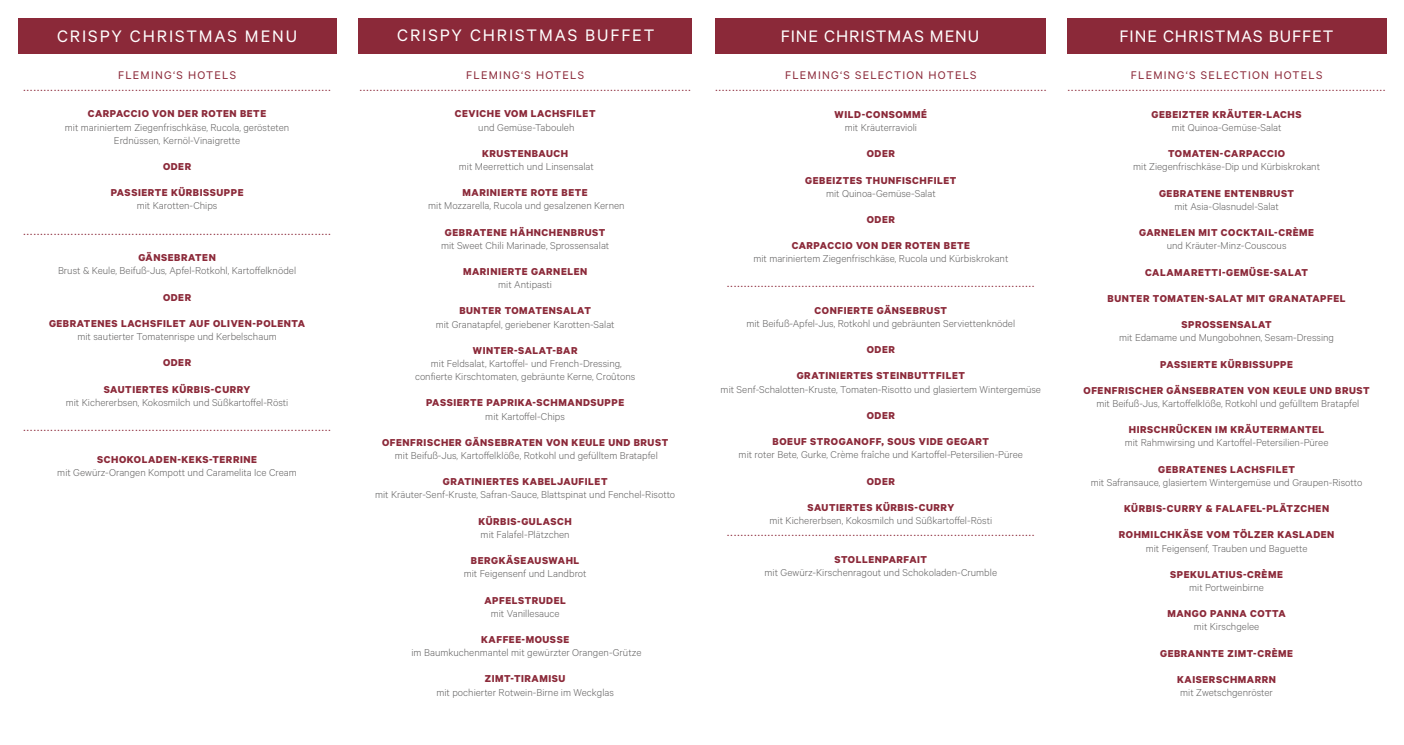
<style>
.page{position:relative;width:1404px;height:745px;background:#fff}
.page>*{position:absolute;margin:0;border:0;box-sizing:border-box;transform-origin:0 0}
.t1{font:18.75px "Calibre";letter-spacing:.09em;color:#fff}
.t2{font:18.75px "Calibre";letter-spacing:.05em;color:#fff}
.t3{font:12.5px/12.5px "Calibre";letter-spacing:.1em;color:#8b2939;text-align:center}
.t4{font:300 11.25px/13.1px "Calibre";color:#646363;text-align:center}
.t5{font:700 11.25px "Calibre";letter-spacing:.05em;color:#8b2939}
</style>
<div class="page">
<div style="left:18px;top:18px;width:318px;height:36px;background:#8b2939"></div>
<div style="left:358px;top:18px;width:333px;height:36px;background:#8b2939"></div>
<div style="left:714px;top:18px;width:331px;height:36px;background:#8b2939"></div>
<div style="left:1066px;top:18px;width:319px;height:36px;background:#8b2939"></div>
<h1 class="t1" style="left:57px;top:25px;width:241px">CRISPY CHRISTMAS MENU</h1>
<p class="t3" style="left:24px;top:68px;width:309px">FLEMING‘S HOTELS ...........................................................................................</p>
<p class="t5" style="left:88px;top:107px;width:180px">CARPACCIO VON DER ROTEN BETE</p>
<p class="t4" style="left:65px;top:120px;width:226px">mit mariniertem Ziegenfrischkäse, Rucola, gerösteten<br>Erdnüssen, Kernöl-Vinaigrette</p>
<p class="t5" style="left:163px;top:159px;width:30px">ODER</p>
<p class="t5" style="left:111px;top:186px;width:134px">PASSIERTE KÜRBISSUPPE</p>
<p class="t4" style="left:137px;top:199px;width:82px">mit Karotten-Chips</p>
<p class="t3" style="left:24px;top:224px;width:309px">...........................................................................................</p>
<p class="t5" style="left:138px;top:251px;width:79px">GÄNSEBRATEN</p>
<p class="t4" style="left:58px;top:264px;width:240px">Brust &amp; Keule, Beifuß-Jus, Apfel-Rotkohl, Kartoffelknödel</p>
<p class="t5" style="left:163px;top:290px;width:30px">ODER</p>
<p class="t5" style="left:49px;top:316px;width:258px">GEBRATENES LACHSFILET AUF OLIVEN-POLENTA</p>
<p class="t4" style="left:77px;top:329px;width:201px">mit sautierter Tomatenrispe und Kerbelschaum</p>
<p class="t5" style="left:163px;top:356px;width:30px">ODER</p>
<p class="t5" style="left:104px;top:382px;width:148px">SAUTIERTES KÜRBIS-CURRY</p>
<p class="t4" style="left:66px;top:395px;width:224px">mit Kichererbsen, Kokosmilch und Süßkartoffel-Rösti</p>
<p class="t3" style="left:24px;top:420px;width:309px">...........................................................................................</p>
<p class="t5" style="left:97px;top:452px;width:161px">SCHOKOLADEN-KEKS-TERRINE</p>
<p class="t4" style="left:57px;top:465px;width:241px">mit Gewürz-Orangen Kompott und Caramelita Ice Cream</p>
<h1 class="t1" style="left:397px;top:24px;width:259px">CRISPY CHRISTMAS BUFFET</h1>
<h1 class="t2" style="left:780px;top:25px;width:200px">FINE CHRISTMAS MENU</h1>
<p class="t3" style="left:359px;top:68px;width:332px">FLEMING‘S HOTELS ..................................................................................................</p>
<p class="t5" style="left:454px;top:107px;width:142px">CEVICHE VOM LACHSFILET</p>
<p class="t4" style="left:478px;top:120px;width:98px">und Gemüse-Tabouleh</p>
<p class="t5" style="left:482px;top:146px;width:87px">KRUSTENBAUCH</p>
<p class="t4" style="left:459px;top:159px;width:136px">mit Meerrettich und Linsensalat</p>
<p class="t5" style="left:462px;top:186px;width:127px">MARINIERTE ROTE BETE</p>
<p class="t4" style="left:428px;top:199px;width:198px">mit Mozzarella, Rucola und gesalzenen Kernen</p>
<p class="t5" style="left:445px;top:225px;width:162px">GEBRATENE HÄHNCHENBRUST</p>
<p class="t4" style="left:441px;top:238px;width:170px">mit Sweet Chili Marinade, Sprossensalat</p>
<p class="t5" style="left:463px;top:264px;width:126px">MARINIERTE GARNELEN</p>
<p class="t4" style="left:498px;top:277px;width:55px">mit Antipasti</p>
<p class="t5" style="left:459px;top:304px;width:133px">BUNTER TOMATENSALAT</p>
<p class="t4" style="left:435px;top:317px;width:180px">mit Granatapfel, geriebener Karotten-Salat</p>
<p class="t5" style="left:473px;top:343px;width:106px">WINTER-SALAT-BAR</p>
<p class="t4" style="left:415px;top:356px;width:222px">mit Feldsalat, Kartoffel- und French-Dressing, confierte Kirschtomaten, gebräunte Kerne, Croûtons</p>
<p class="t5" style="left:426px;top:396px;width:200px">PASSIERTE PAPRIKA-SCHMANDSUPPE</p>
<p class="t4" style="left:485px;top:409px;width:81px">mit Kartoffel-Chips</p>
<p class="t5" style="left:382px;top:435px;width:287px">OFENFRISCHER GÄNSEBRATEN VON KEULE UND BRUST</p>
<p class="t4" style="left:395px;top:448px;width:264px">mit Beifuß-Jus, Kartoffelklöße, Rotkohl und gefülltem Bratapfel</p>
<p class="t5" style="left:443px;top:474px;width:166px">GRATINIERTES KABELJAUFILET</p>
<p class="t4" style="left:375px;top:487px;width:302px">mit Kräuter-Senf-Kruste, Safran-Sauce, Blattspinat und Fenchel-Risotto</p>
<p class="t5" style="left:478px;top:514px;width:95px">KÜRBIS-GULASCH</p>
<p class="t4" style="left:480px;top:527px;width:90px">mit Falafel-Plätzchen</p>
<p class="t5" style="left:471px;top:553px;width:110px">BERGKÄSEAUSWAHL</p>
<p class="t4" style="left:463px;top:566px;width:124px">mit Feigensenf und Landbrot</p>
<p class="t5" style="left:484px;top:592px;width:83px">APFELSTRUDEL</p>
<p class="t4" style="left:490px;top:605px;width:70px">mit Vanillesauce</p>
<p class="t5" style="left:481px;top:632px;width:89px">KAFFEE-MOUSSE</p>
<p class="t4" style="left:411px;top:645px;width:231px">im Baumkuchenmantel mit gewürzter Orangen-Grütze</p>
<p class="t5" style="left:485px;top:671px;width:82px">ZIMT-TIRAMISU</p>
<p class="t4" style="left:436px;top:684px;width:179px">mit pochierter Rotwein-Birne im Weckglas</p>
<p class="t3" style="left:715px;top:68px;width:332px">FLEMING‘S SELECTION HOTELS ..................................................................................................</p>
<p class="t5" style="left:834px;top:107px;width:94px">WILD-CONSOMMÉ</p>
<p class="t4" style="left:844px;top:120px;width:74px">mit Kräuterravioli</p>
<p class="t5" style="left:866px;top:147px;width:30px">ODER</p>
<p class="t5" style="left:805px;top:173px;width:153px">GEBEIZTES THUNFISCHFILET</p>
<p class="t4" style="left:826px;top:186px;width:111px">mit Quinoa-Gemüse-Salat</p>
<p class="t5" style="left:866px;top:212px;width:30px">ODER</p>
<p class="t5" style="left:791px;top:239px;width:180px">CARPACCIO VON DER ROTEN BETE</p>
<p class="t4" style="left:753px;top:252px;width:256px">mit mariniertem Ziegenfrischkäse, Rucola und Kürbiskrokant</p>
<p class="t3" style="left:727px;top:277px;width:309px">...........................................................................................</p>
<p class="t5" style="left:814px;top:303px;width:134px">CONFIERTE GÄNSEBRUST</p>
<p class="t4" style="left:746px;top:316px;width:270px">mit Beifuß-Apfel-Jus, Rotkohl und gebräunten Serviettenknödel</p>
<p class="t5" style="left:866px;top:342px;width:30px">ODER</p>
<p class="t5" style="left:796px;top:369px;width:170px">GRATINIERTES STEINBUTTFILET</p>
<p class="t4" style="left:720px;top:382px;width:322px">mit Senf-Schalotten-Kruste, Tomaten-Risotto und glasiertem Wintergemüse</p>
<p class="t5" style="left:866px;top:408px;width:30px">ODER</p>
<p class="t5" style="left:772px;top:434px;width:218px">BOEUF STROGANOFF, SOUS VIDE GEGART</p>
<p class="t4" style="left:738px;top:447px;width:286px">mit roter Bete, Gurke, Crème fraîche und Kartoffel-Petersilien-Püree</p>
<p class="t5" style="left:866px;top:474px;width:30px">ODER</p>
<p class="t5" style="left:807px;top:500px;width:148px">SAUTIERTES KÜRBIS-CURRY</p>
<p class="t4" style="left:769px;top:513px;width:224px">mit Kichererbsen, Kokosmilch und Süßkartoffel-Rösti</p>
<p class="t3" style="left:727px;top:525px;width:309px">...........................................................................................</p>
<p class="t5" style="left:834px;top:552px;width:94px">STOLLENPARFAIT</p>
<p class="t4" style="left:764px;top:565px;width:234px">mit Gewürz-Kirschenragout und Schokoladen-Crumble</p>
<h1 class="t2" style="left:1119px;top:25px;width:215px">FINE CHRISTMAS BUFFET</h1>
<p class="t3" style="left:1067px;top:68px;width:319px">FLEMING‘S SELECTION HOTELS ..............................................................................................</p>
<p class="t5" style="left:1151px;top:107px;width:151px">GEBEIZTER KRÄUTER-LACHS</p>
<p class="t4" style="left:1171px;top:120px;width:111px">mit Quinoa-Gemüse-Salat</p>
<p class="t5" style="left:1167px;top:147px;width:119px">TOMATEN-CARPACCIO</p>
<p class="t4" style="left:1132px;top:160px;width:188px">mit Ziegenfrischkäse-Dip und Kürbiskrokant</p>
<p class="t5" style="left:1158px;top:186px;width:136px">GEBRATENE ENTENBRUST</p>
<p class="t4" style="left:1174px;top:199px;width:106px">mit Asia-Glasnudel-Salat</p>
<p class="t5" style="left:1138px;top:225px;width:176px">GARNELEN MIT COCKTAIL-CRÈME</p>
<p class="t4" style="left:1166px;top:238px;width:121px">und Kräuter-Minz-Couscous</p>
<p class="t5" style="left:1144px;top:265px;width:164px">CALAMARETTI-GEMÜSE-SALAT</p>
<p class="t5" style="left:1107px;top:291px;width:239px">BUNTER TOMATEN-SALAT MIT GRANATAPFEL</p>
<p class="t5" style="left:1181px;top:317px;width:92px">SPROSSENSALAT</p>
<p class="t4" style="left:1118px;top:330px;width:216px">mit Edamame und Mungobohnen, Sesam-Dressing</p>
<p class="t5" style="left:1159px;top:357px;width:134px">PASSIERTE KÜRBISSUPPE</p>
<p class="t5" style="left:1083px;top:383px;width:287px">OFENFRISCHER GÄNSEBRATEN VON KEULE UND BRUST</p>
<p class="t4" style="left:1096px;top:396px;width:264px">mit Beifuß-Jus, Kartoffelklöße, Rotkohl und gefülltem Bratapfel</p>
<p class="t5" style="left:1128px;top:422px;width:197px">HIRSCHRÜCKEN IM KRÄUTERMANTEL</p>
<p class="t4" style="left:1124px;top:435px;width:205px">mit Rahmwirsing und Kartoffel-Petersilien-Püree</p>
<p class="t5" style="left:1158px;top:462px;width:138px">GEBRATENES LACHSFILET</p>
<p class="t4" style="left:1090px;top:475px;width:273px">mit Safransauce, glasiertem Wintergemüse und Graupen-Risotto</p>
<p class="t5" style="left:1123px;top:501px;width:207px">KÜRBIS-CURRY &amp; FALAFEL-PLÄTZCHEN</p>
<p class="t5" style="left:1118px;top:527px;width:217px">ROHMILCHKÄSE VOM TÖLZER KASLADEN</p>
<p class="t4" style="left:1145px;top:540px;width:163px">mit Feigensenf, Trauben und Baguette</p>
<p class="t5" style="left:1170px;top:567px;width:114px">SPEKULATIUS-CRÈME</p>
<p class="t4" style="left:1188px;top:580px;width:76px">mit Portweinbirne</p>
<p class="t5" style="left:1167px;top:606px;width:120px">MANGO PANNA COTTA</p>
<p class="t4" style="left:1193px;top:619px;width:67px">mit Kirschgelee</p>
<p class="t5" style="left:1159px;top:645px;width:134px">GEBRANNTE ZIMT-CRÈME</p>
<p class="t5" style="left:1177px;top:672px;width:100px">KAISERSCHMARRN</p>
<p class="t4" style="left:1179px;top:685px;width:94px">mit Zwetschgenröster</p>
</div>
